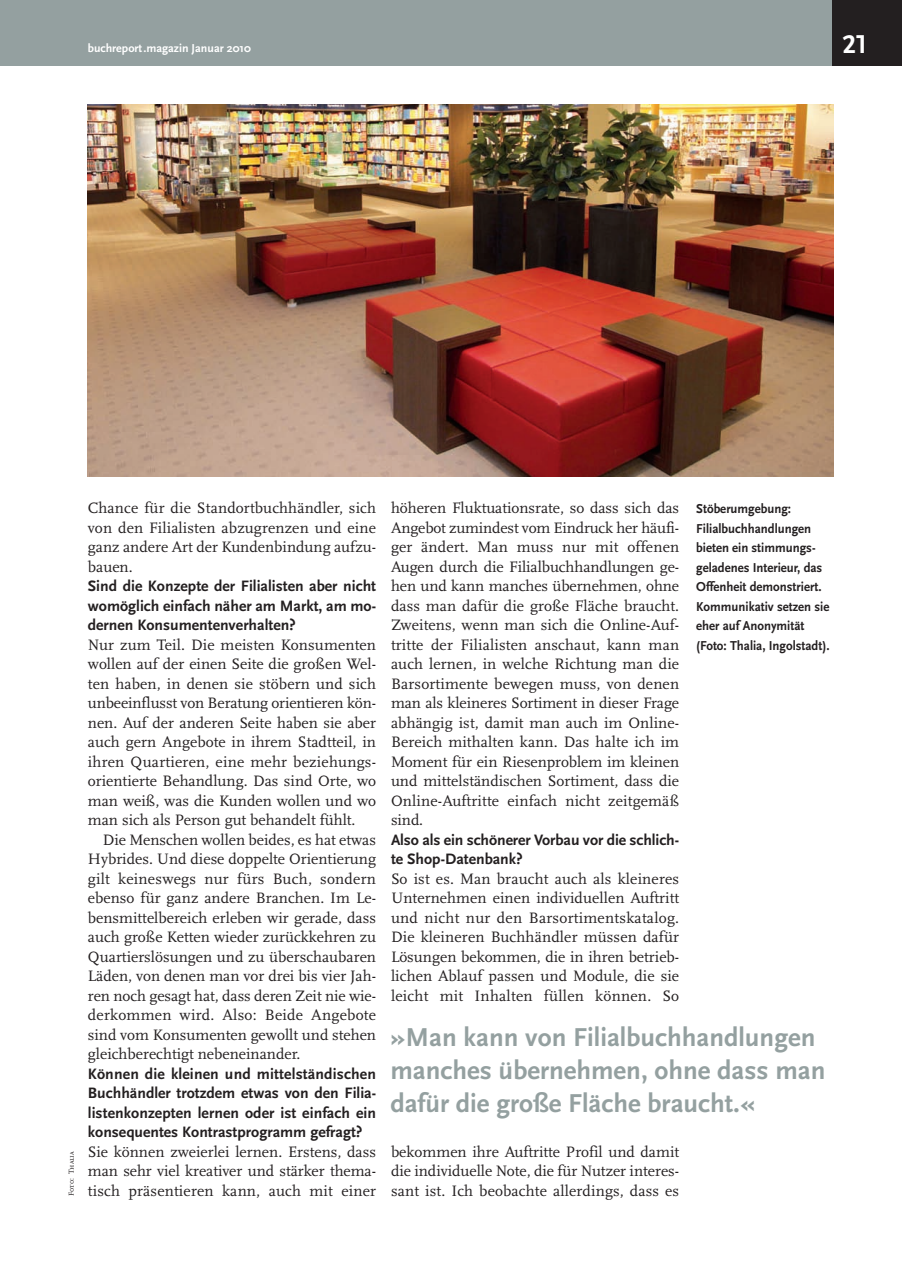
<style>
.page{position:relative;width:902px;height:1268px;background:#fff}
.page>*{position:absolute;margin:0;border:0;box-sizing:border-box;transform-origin:0 0}
.t1{font:700 27px/33px "Scala Sans";color:#94a0a0}
.t2{font:700 27px "Scala Sans LF";color:#fff}
.t3{font:15.75px/19.5px "Scala";color:#231f20;text-align:justify}
.t4{font:700 15.75px/19.5px "Scala Sans";color:#231f20;text-align:justify}
.t5{font:700 13.5px/19.5px "Scala Sans";color:#231f20;scale:.95 1}
.t6{font:700 12px "Scala Sans";color:#fff}
.t7{font:7.5px "Scala Caps";color:#231f20}
</style>
<div class="page">
<img style="left:0;top:0;width:902px;height:477px">
<p class="t6" style="left:88px;top:43px;width:165px">buchreport.magazin Januar 2010</p>
<h1 class="t2" style="left:842px;top:33px;width:27px">21</h1>
<p class="t7" style="left:67px;top:1196px;width:46px;rotate:-90deg">Foto: Thalia</p>
<p class="t3" style="left:88px;top:499px;width:290px">Chance für die Standortbuchhändler, sich von den Filialisten abzugrenzen und eine ganz andere Art der Kundenbindung aufzu&shy;bauen.</p>
<p class="t4" style="left:88px;top:578px;width:290px">Sind die Konzepte der Filialisten aber nicht womöglich einfach näher am Markt, am mo&shy;dernen Konsumentenverhalten?</p>
<p class="t3" style="left:88px;top:635px;width:290px">Nur zum Teil. Die meisten Konsumenten wollen auf der einen Seite die großen Wel&shy;ten haben, in denen sie stöbern und sich unbeeinflusst von Beratung orientieren kön&shy;nen. Auf der anderen Seite haben sie aber auch gern Angebote in ihrem Stadtteil, in ihren Quartieren, eine mehr beziehungs&shy;orientierte Behandlung. Das sind Orte, wo man weiß, was die Kunden wollen und wo man sich als Person gut behandelt fühlt.</p>
<p class="t3" style="left:88px;top:830px;width:290px;text-indent:15px">Die Menschen wollen beides, es hat etwas Hybrides. Und diese doppelte Orientierung gilt keineswegs nur fürs Buch, sondern ebenso für ganz andere Branchen. Im Le&shy;bensmittelbereich erleben wir gerade, dass auch große Ketten wieder zurückkehren zu Quartierslösungen und zu überschaubaren Läden, von denen man vor drei bis vier Jah&shy;ren noch gesagt hat, dass deren Zeit nie wie&shy;derkommen wird. Also: Beide Angebote sind vom Konsumenten gewollt und stehen gleichberechtigt nebeneinander.</p>
<p class="t4" style="left:88px;top:1065px;width:290px">Können die kleinen und mittelständischen Buchhändler trotzdem etwas von den Filia&shy;listenkonzepten lernen oder ist einfach ein konsequentes Kontrastprogramm gefragt?</p>
<p class="t3" style="left:88px;top:1142px;width:290px">Sie können zweierlei lernen. Erstens, dass man sehr viel kreativer und stärker thema&shy;tisch präsentieren kann, auch mit einer</p>
<p class="t3" style="left:391px;top:499px;width:290px">höheren Fluktuationsrate, so dass sich das Angebot zumindest vom Eindruck her häufi&shy;ger ändert. Man muss nur mit offenen Augen durch die Filialbuchhandlungen ge&shy;hen und kann manches übernehmen, ohne dass man dafür die große Fläche braucht.<br>Zweitens, wenn man sich die Online-Auf&shy;tritte der Filialisten anschaut, kann man auch lernen, in welche Richtung man die Barsortimente bewegen muss, von denen man als kleineres Sortiment in dieser Frage abhängig ist, damit man auch im Online-Bereich mithalten kann. Das halte ich im Moment für ein Riesenproblem im kleinen und mittelständischen Sortiment, dass die Online-Auftritte einfach nicht zeitgemäß sind.</p>
<p class="t4" style="left:391px;top:831px;width:290px">Also als ein schönerer Vorbau vor die schlich&shy;te Shop-Datenbank?</p>
<p class="t3" style="left:391px;top:869px;width:290px">So ist es. Man braucht auch als kleineres Unternehmen einen individuellen Auftritt und nicht nur den Barsortimentskatalog.<br>Die kleineren Buchhändler müssen dafür Lösungen bekommen, die in ihren betrieb&shy;lichen Ablauf passen und Module, die sie leicht mit Inhalten füllen können. So</p>
<p class="t5" style="left:696px;top:500px;width:142px">Stöberumgebung:<br>Filialbuchhandlungen bieten ein stimmungs&shy;geladenes Interieur, das<br>Offenheit demonstriert.<br>Kommunikativ setzen sie eher auf Anonymität (Foto: Thalia, Ingolstadt).</p>
<h1 class="t1" style="left:390px;top:1022px;width:436px">»Man kann von Filialbuchhandlungen manches übernehmen, ohne dass man dafür die große Fläche braucht.«</h1>
<p class="t3" style="left:391px;top:1142px;width:290px">bekommen ihre Auftritte Profil und damit die individuelle Note, die für Nutzer interes&shy;sant ist. Ich beobachte allerdings, dass es</p>
</div>
